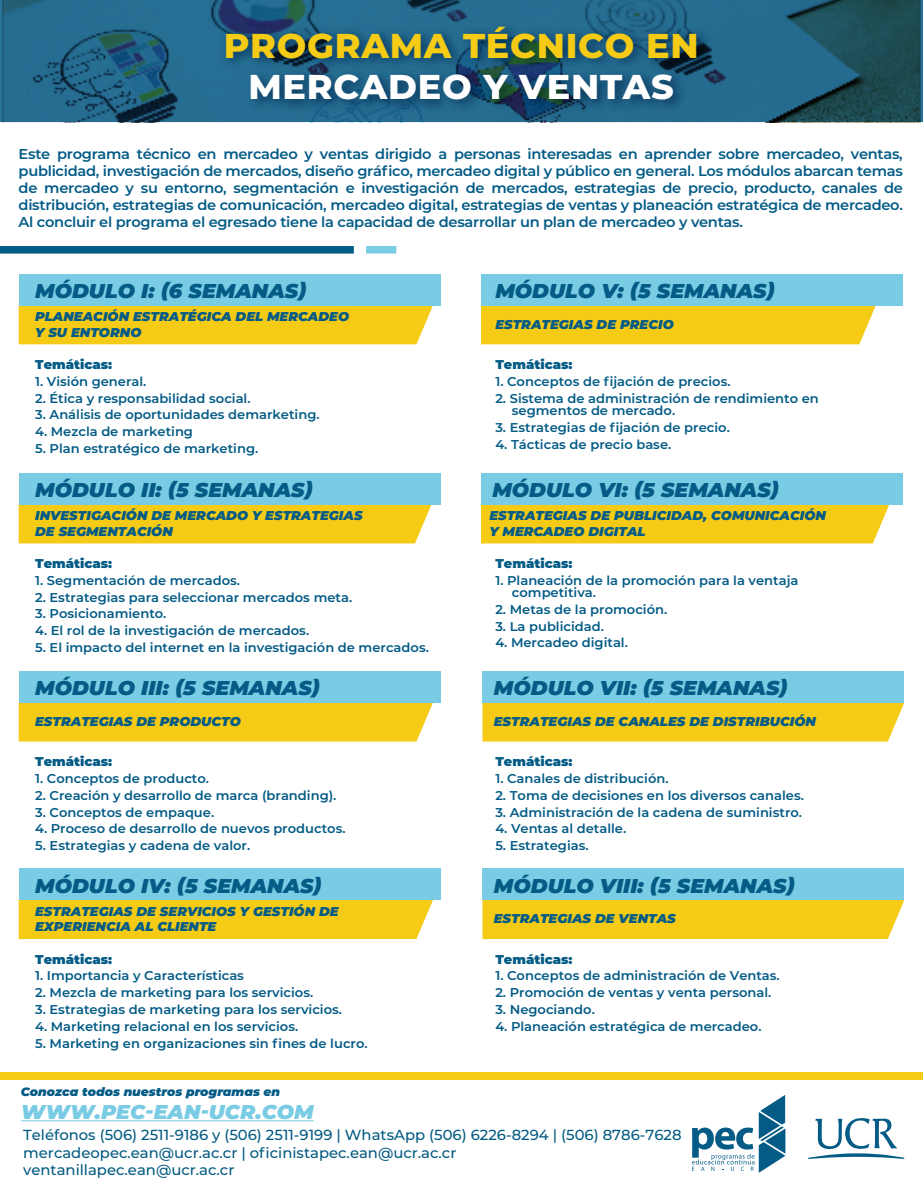
<style>
.page{position:relative;width:923px;height:1193px;background:#fff}
.page>*{position:absolute;margin:0;border:0;box-sizing:border-box;transform-origin:0 0}
.t1{font:800 34.35px "Montserrat";letter-spacing:.02em;color:#f5cb16}
.t2{font:800 34.35px "Montserrat";letter-spacing:.02em;color:#fff}
.t3{font:italic 900 19.95px "Montserrat";color:#035b86}
.t4{font:italic 900 19.95px "Montserrat";color:#7acce4}
.t5{font:500 14.55px/17.4px "Montserrat";color:#035b81}
.t6{font:600 14.25px/17.1px "Montserrat";letter-spacing:-.02em;color:#035b86;text-align:justify}
.t7{font:600 12.75px/12.3px "Montserrat";color:#035b86}
.t8{font:italic 900 12.75px/15.3px "Montserrat";color:#035b86}
.t9{font:900 12.75px "Montserrat";color:#035b86}
.t10{font:italic 900 12px "Montserrat";color:#035b86}
</style>
<div class="page">
<div style="left:19px;top:305px;width:414px;height:39px;background:#f5cb16"></div>
<div style="left:19px;top:274px;width:421px;height:31px;background:#7acce4"></div>
<div style="left:19px;top:504px;width:412px;height:39px;background:#f5cb16"></div>
<div style="left:19px;top:473px;width:421px;height:31px;background:#7acce4"></div>
<div style="left:19px;top:702px;width:414px;height:39px;background:#f5cb16"></div>
<div style="left:19px;top:671px;width:421px;height:31px;background:#7acce4"></div>
<div style="left:481px;top:305px;width:394px;height:39px;background:#f5cb16"></div>
<div style="left:19px;top:900px;width:414px;height:39px;background:#f5cb16"></div>
<div style="left:19px;top:868px;width:421px;height:32px;background:#7acce4"></div>
<div style="left:481px;top:274px;width:421px;height:31px;background:#7acce4"></div>
<div style="left:481px;top:504px;width:408px;height:39px;background:#f5cb16"></div>
<div style="left:481px;top:473px;width:421px;height:31px;background:#7acce4"></div>
<div style="left:482px;top:702px;width:422px;height:39px;background:#f5cb16"></div>
<div style="left:482px;top:671px;width:422px;height:31px;background:#7acce4"></div>
<div style="left:482px;top:900px;width:422px;height:39px;background:#f5cb16"></div>
<div style="left:482px;top:868px;width:422px;height:32px;background:#7acce4"></div>
<div style="left:0;top:246px;width:354px;height:7px;background:#015c86"></div>
<div style="left:366px;top:246px;width:30px;height:7px;background:#7acce4"></div>
<div style="left:0;top:1072px;width:922px;height:7px;background:#f5cb16"></div>
<svg style="left:808px;top:1118px;width:95px;height:40px"></svg>
<svg style="left:692px;top:1095px;width:93px;height:77px"></svg>
<svg style="left:0;top:0;width:922px;height:122px;background:#21607c"></svg>
<img style="left:213px;top:17px;width:506px;height:106px">
<hr style="left:21px;top:1120px;width:293px;height:1px;background:#7acce4">
<h1 class="t1" style="left:223px;top:20px;width:476px">PROGRAMA TÉCNICO EN</h1>
<h1 class="t2" style="left:248px;top:62px;width:427px">MERCADEO Y VENTAS</h1>
<p class="t6" style="left:19px;top:145px;width:885px">Este programa técnico en mercadeo y ventas dirigido a personas interesadas en aprender sobre mercadeo, ventas, publicidad, investigación de mercados, diseño gráfico, mercadeo digital y público en general. Los módulos abarcan temas de mercadeo y su entorno, segmentación e investigación de mercados, estrategias de precio, producto, canales de distribución, estrategias de comunicación, mercadeo digital, estrategias de ventas y planeación estratégica de mercadeo.<br>Al concluir el programa el egresado tiene la capacidad de desarrollar un plan de mercadeo y ventas.</p>
<h2 class="t3" style="left:35px;top:276px;width:273px">MÓDULO I: (6 SEMANAS)</h2>
<h2 class="t3" style="left:495px;top:276px;width:281px">MÓDULO V: (5 SEMANAS)</h2>
<p class="t8" style="left:35px;top:308px;width:315px">PLANEACIÓN ESTRATÉGICA DEL MERCADEO<br>Y SU ENTORNO</p>
<p class="t8" style="left:495px;top:316px;width:180px">ESTRATEGIAS DE PRECIO</p>
<p class="t9" style="left:35px;top:355px;width:79px">Temáticas:</p>
<p class="t7" style="left:35px;top:374px;width:113px">1. Visión general.</p>
<p class="t7" style="left:35px;top:391px;width:217px">2. Ética y responsabilidad social.</p>
<p class="t7" style="left:35px;top:408px;width:286px">3. Análisis de oportunidades demarketing.</p>
<p class="t7" style="left:35px;top:425px;width:159px">4. Mezcla de marketing</p>
<p class="t7" style="left:35px;top:441px;width:224px">5. Plan estratégico de marketing.</p>
<p class="t9" style="left:495px;top:355px;width:79px">Temáticas:</p>
<p class="t7" style="left:495px;top:374px;width:237px">1. Conceptos de fijación de precios.</p>
<p class="t7" style="left:511px;top:391px;width:308px;text-indent:-17px">2. Sistema de administración de rendimiento en segmentos de mercado.</p>
<p class="t7" style="left:495px;top:420px;width:236px">3. Estrategias de fijación de precio.</p>
<p class="t7" style="left:495px;top:437px;width:177px">4. Tácticas de precio base.</p>
<h2 class="t3" style="left:35px;top:474px;width:279px">MÓDULO II: (5 SEMANAS)</h2>
<h2 class="t3" style="left:492px;top:474px;width:288px">MÓDULO VI: (5 SEMANAS)</h2>
<p class="t8" style="left:35px;top:507px;width:329px">INVESTIGACIÓN DE MERCADO Y ESTRATEGIAS<br>DE SEGMENTACIÓN</p>
<p class="t8" style="left:489px;top:507px;width:338px">ESTRATEGIAS DE PUBLICIDAD, COMUNICACIÓN<br>Y MERCADEO DIGITAL</p>
<p class="t9" style="left:35px;top:554px;width:79px">Temáticas:</p>
<p class="t7" style="left:35px;top:573px;width:206px">1. Segmentación de mercados.</p>
<p class="t7" style="left:35px;top:590px;width:318px">2. Estrategias para seleccionar mercados meta.</p>
<p class="t7" style="left:35px;top:607px;width:133px">3. Posicionamiento.</p>
<p class="t7" style="left:35px;top:624px;width:275px">4. El rol de la investigación de mercados.</p>
<p class="t7" style="left:35px;top:640px;width:395px">5. El impacto del internet en la investigación de mercados.</p>
<p class="t9" style="left:495px;top:553px;width:79px">Temáticas:</p>
<p class="t7" style="left:511px;top:573px;width:288px;text-indent:-17px">1. Planeación de la promoción para la ventaja competitiva.</p>
<p class="t7" style="left:495px;top:602px;width:173px">2. Metas de la promoción.</p>
<p class="t7" style="left:495px;top:619px;width:110px">3. La publicidad.</p>
<p class="t7" style="left:495px;top:636px;width:134px">4. Mercadeo digital.</p>
<h2 class="t3" style="left:35px;top:672px;width:286px">MÓDULO III: (5 SEMANAS)</h2>
<h2 class="t3" style="left:493px;top:672px;width:295px">MÓDULO VII: (5 SEMANAS)</h2>
<p class="t8" style="left:35px;top:713px;width:207px">ESTRATEGIAS DE PRODUCTO</p>
<p class="t8" style="left:493px;top:713px;width:323px">ESTRATEGIAS DE CANALES DE DISTRIBUCIÓN</p>
<p class="t9" style="left:35px;top:752px;width:79px">Temáticas:</p>
<p class="t7" style="left:35px;top:771px;width:175px">1. Conceptos de producto.</p>
<p class="t7" style="left:35px;top:788px;width:303px">2. Creación y desarrollo de marca (branding).</p>
<p class="t7" style="left:35px;top:805px;width:180px">3. Conceptos de empaque.</p>
<p class="t7" style="left:35px;top:822px;width:312px">4. Proceso de desarrollo de nuevos productos.</p>
<p class="t7" style="left:35px;top:838px;width:216px">5. Estrategias y cadena de valor.</p>
<p class="t9" style="left:495px;top:752px;width:79px">Temáticas:</p>
<p class="t7" style="left:495px;top:771px;width:175px">1. Canales de distribución.</p>
<p class="t7" style="left:495px;top:788px;width:310px">2. Toma de decisiones en los diversos canales.</p>
<p class="t7" style="left:495px;top:805px;width:308px">3. Administración de la cadena de suministro.</p>
<p class="t7" style="left:495px;top:822px;width:132px">4. Ventas al detalle.</p>
<p class="t7" style="left:495px;top:838px;width:95px">5. Estrategias.</p>
<h2 class="t3" style="left:35px;top:870px;width:288px">MÓDULO IV: (5 SEMANAS)</h2>
<h2 class="t3" style="left:493px;top:870px;width:302px">MÓDULO VIII: (5 SEMANAS)</h2>
<p class="t8" style="left:35px;top:902px;width:305px">ESTRATEGIAS DE SERVICIOS Y GESTIÓN DE<br>EXPERIENCIA AL CLIENTE</p>
<p class="t8" style="left:493px;top:910px;width:183px">ESTRATEGIAS DE VENTAS</p>
<p class="t9" style="left:35px;top:949px;width:79px">Temáticas:</p>
<p class="t7" style="left:35px;top:969px;width:210px">1. Importancia y Características</p>
<p class="t7" style="left:35px;top:985px;width:279px">2. Mezcla de marketing para los servicios.</p>
<p class="t7" style="left:35px;top:1002px;width:308px">3. Estrategias de marketing para los servicios.</p>
<p class="t7" style="left:35px;top:1019px;width:264px">4. Marketing relacional en los servicios.</p>
<p class="t7" style="left:35px;top:1036px;width:334px">5. Marketing en organizaciones sin fines de lucro.</p>
<p class="t9" style="left:495px;top:949px;width:79px">Temáticas:</p>
<p class="t7" style="left:495px;top:969px;width:286px">1. Conceptos de administración de Ventas.</p>
<p class="t7" style="left:495px;top:985px;width:277px">2. Promoción de ventas y venta personal.</p>
<p class="t7" style="left:495px;top:1002px;width:101px">3. Negociando.</p>
<p class="t7" style="left:495px;top:1019px;width:267px">4. Planeación estratégica de mercadeo.</p>
<p class="t10" style="left:21px;top:1082px;width:261px">Conozca todos nuestros programas en</p>
<h2 class="t4" style="left:21px;top:1096px;width:294px">WWW.PEC-EAN-UCR.COM</h2>
<p class="t5" style="left:23px;top:1125px;width:659px">Teléfonos (506) 2511-9186 y (506) 2511-9199 | WhatsApp (506) 6226-8294 | (506) 8786-7628 mercadeopec.ean@ucr.ac.cr | oficinistapec.ean@ucr.ac.cr<br>ventanillapec.ean@ucr.ac.cr</p>
</div>
